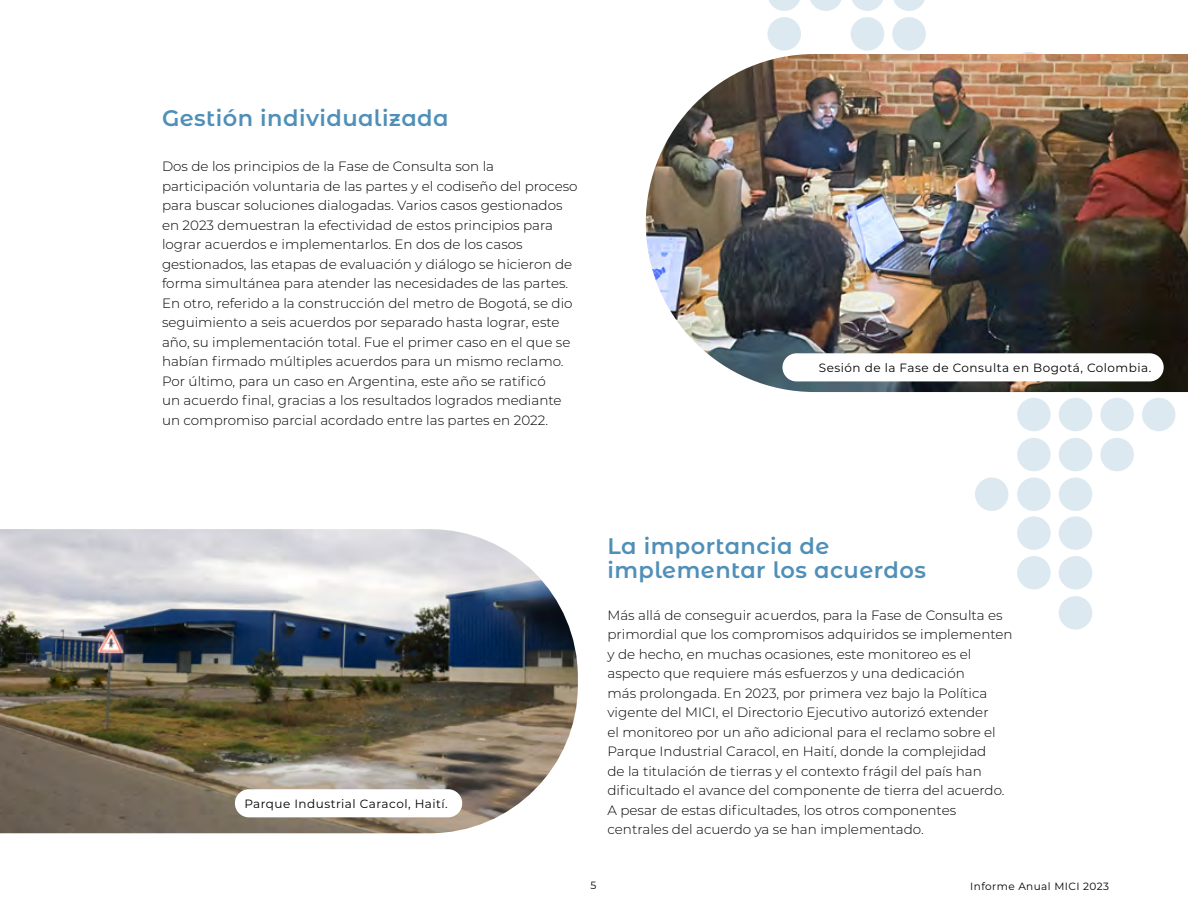
<style>
.page{position:relative;width:1188px;height:918px;background:#fff}
.page>*{position:absolute;margin:0;border:0;box-sizing:border-box;transform-origin:0 0}
.T2_TOP_BIG_INI{font:600 22.5px/24px "Montserrat Alternates";letter-spacing:.02em;color:#4f8fb8}
.TEXT{font:300 13.5px/19.5px "Montserrat";color:#000}
.CAPTIONS_MANCHETA{font:12px "Montserrat";letter-spacing:.04em;color:#000}
.t1{font:10.5px "Montserrat";letter-spacing:.04em;color:#000}
</style>
<div class="page">
<img style="left:646px;top:54px;width:542px;height:338px">
<img style="left:0;top:529px;width:578px;height:304px">
<svg style="left:769px;top:0;width:31px;height:11px"></svg>
<svg style="left:893px;top:0;width:32px;height:11px"></svg>
<div style="left:767px;top:17px;width:34px;height:34px;background:#dde9f1;border-radius:50%"></div>
<div style="left:851px;top:17px;width:33px;height:34px;background:#dde9f1;border-radius:50%"></div>
<svg style="left:931px;top:55px;width:34px;height:33px"></svg>
<svg style="left:1013px;top:52px;width:33px;height:33px"></svg>
<svg style="left:892px;top:55px;width:34px;height:33px"></svg>
<svg style="left:853px;top:55px;width:33px;height:33px"></svg>
<svg style="left:934px;top:94px;width:33px;height:34px"></svg>
<svg style="left:1017px;top:121px;width:34px;height:34px"></svg>
<svg style="left:975px;top:161px;width:34px;height:33px"></svg>
<svg style="left:1017px;top:161px;width:34px;height:33px"></svg>
<svg style="left:1059px;top:161px;width:33px;height:33px"></svg>
<svg style="left:1100px;top:161px;width:34px;height:33px"></svg>
<svg style="left:975px;top:201px;width:34px;height:34px"></svg>
<svg style="left:1059px;top:201px;width:33px;height:34px"></svg>
<svg style="left:1142px;top:201px;width:34px;height:34px"></svg>
<svg style="left:1100px;top:201px;width:34px;height:34px"></svg>
<svg style="left:934px;top:201px;width:33px;height:34px"></svg>
<svg style="left:1184px;top:241px;width:4px;height:33px"></svg>
<svg style="left:975px;top:241px;width:34px;height:33px"></svg>
<div style="left:1017px;top:241px;width:34px;height:33px;background:#1d2735;border-radius:50%"></div>
<svg style="left:1142px;top:241px;width:34px;height:33px"></svg>
<svg style="left:1100px;top:241px;width:34px;height:33px"></svg>
<svg style="left:934px;top:241px;width:33px;height:33px"></svg>
<svg style="left:1184px;top:281px;width:4px;height:33px"></svg>
<svg style="left:975px;top:281px;width:34px;height:33px"></svg>
<div style="left:1017px;top:281px;width:34px;height:33px;background:#1c2432;border-radius:50%"></div>
<div style="left:1059px;top:281px;width:33px;height:33px;background:#232516;border-radius:50%"></div>
<div style="left:1142px;top:281px;width:34px;height:33px;background:#1d170c;border-radius:50%"></div>
<div style="left:1100px;top:281px;width:34px;height:33px;background:#251f14;border-radius:50%"></div>
<svg style="left:1184px;top:320px;width:4px;height:34px"></svg>
<svg style="left:1017px;top:320px;width:34px;height:34px"></svg>
<svg style="left:1059px;top:320px;width:33px;height:34px"></svg>
<div style="left:1142px;top:320px;width:34px;height:34px;background:#18130a;border-radius:50%"></div>
<div style="left:1100px;top:320px;width:34px;height:34px;background:#1d180f;border-radius:50%"></div>
<svg style="left:1017px;top:358px;width:34px;height:34px"></svg>
<div style="left:1142px;top:358px;width:34px;height:34px;background:#18150c;border-radius:50%"></div>
<svg style="left:1100px;top:358px;width:34px;height:34px"></svg>
<div style="left:1059px;top:398px;width:33px;height:33px;background:#dde9f1;border-radius:50%"></div>
<div style="left:1142px;top:398px;width:34px;height:33px;background:#dde9f1;border-radius:50%"></div>
<div style="left:1100px;top:398px;width:34px;height:33px;background:#dde9f1;border-radius:50%"></div>
<div style="left:1017px;top:438px;width:34px;height:33px;background:#dde9f1;border-radius:50%"></div>
<div style="left:1059px;top:438px;width:33px;height:33px;background:#dde9f1;border-radius:50%"></div>
<div style="left:1100px;top:438px;width:34px;height:33px;background:#dde9f1;border-radius:50%"></div>
<div style="left:1017px;top:477px;width:34px;height:34px;background:#dde9f1;border-radius:50%"></div>
<div style="left:975px;top:477px;width:34px;height:34px;background:#dde9f1;border-radius:50%"></div>
<div style="left:1059px;top:516px;width:33px;height:34px;background:#dde9f1;border-radius:50%"></div>
<div style="left:1017px;top:556px;width:34px;height:34px;background:#dde9f1;border-radius:50%"></div>
<div style="left:1059px;top:556px;width:33px;height:34px;background:#dde9f1;border-radius:50%"></div>
<div style="left:1059px;top:596px;width:33px;height:34px;background:#dde9f1;border-radius:50%"></div>
<svg style="left:810px;top:0;width:32px;height:11px"></svg>
<svg style="left:852px;top:0;width:31px;height:11px"></svg>
<div style="left:892px;top:17px;width:34px;height:34px;background:#dde9f1;border-radius:50%"></div>
<svg style="left:975px;top:121px;width:34px;height:34px"></svg>
<svg style="left:1017px;top:201px;width:34px;height:34px"></svg>
<svg style="left:1059px;top:241px;width:33px;height:33px"></svg>
<svg style="left:1059px;top:358px;width:33px;height:34px"></svg>
<div style="left:1017px;top:398px;width:34px;height:33px;background:#dde9f1;border-radius:50%"></div>
<div style="left:1059px;top:477px;width:33px;height:34px;background:#dde9f1;border-radius:50%"></div>
<div style="left:1017px;top:516px;width:34px;height:34px;background:#dde9f1;border-radius:50%"></div>
<div style="left:782px;top:353px;width:382px;height:28px;background:#fff;border-radius:14px"></div>
<div style="left:235px;top:789px;width:227px;height:28px;background:#fff;border-radius:14px"></div>
<p class="T2_TOP_BIG_INI" style="left:162px;top:105px;width:288px">Gestión individualizada</p>
<p class="TEXT" style="left:162px;top:156px;width:417px">Dos de los principios de la Fase de Consulta son la participación voluntaria de las partes y el codiseño del proceso para buscar soluciones dialogadas. Varios casos gestionados en 2023 demuestran la efectividad de estos principios para lograr acuerdos e implementarlos. En dos de los casos gestionados, las etapas de evaluación y diálogo se hicieron de forma simultánea para atender las necesidades de las partes.<br>En otro, referido a la construcción del metro de Bogotá, se dio seguimiento a seis acuerdos por separado hasta lograr, este año, su implementación total. Fue el primer caso en el que se habían firmado múltiples acuerdos para un mismo reclamo.<br>Por último, para un caso en Argentina, este año se ratificó<br>un acuerdo final, gracias a los resultados logrados mediante un compromiso parcial acordado entre las partes en 2022.</p>
<p class="CAPTIONS_MANCHETA" style="left:819px;top:359px;width:334px">Sesión de la Fase de Consulta en Bogotá, Colombia.</p>
<p class="CAPTIONS_MANCHETA" style="left:244px;top:795px;width:205px">Parque Industrial Caracol, Haití.</p>
<p class="T2_TOP_BIG_INI" style="left:608px;top:533px;width:320px">La importancia de implementar los acuerdos</p>
<p class="TEXT" style="left:608px;top:605px;width:407px">Más allá de conseguir acuerdos, para la Fase de Consulta es primordial que los compromisos adquiridos se implementen y de hecho, en muchas ocasiones, este monitoreo es el aspecto que requiere más esfuerzos y una dedicación<br>más prolongada. En 2023, por primera vez bajo la Política vigente del MICI, el Directorio Ejecutivo autorizó extender<br>el monitoreo por un año adicional para el reclamo sobre el Parque Industrial Caracol, en Haití, donde la complejidad<br>de la titulación de tierras y el contexto frágil del país han dificultado el avance del componente de tierra del acuerdo.<br>A pesar de estas dificultades, los otros componentes centrales del acuerdo ya se han implementado.</p>
<p class="t1" style="left:591px;top:878px;width:7px">5</p>
<p class="t1" style="left:970px;top:879px;width:140px">Informe Anual MICI 2023</p>
</div>
